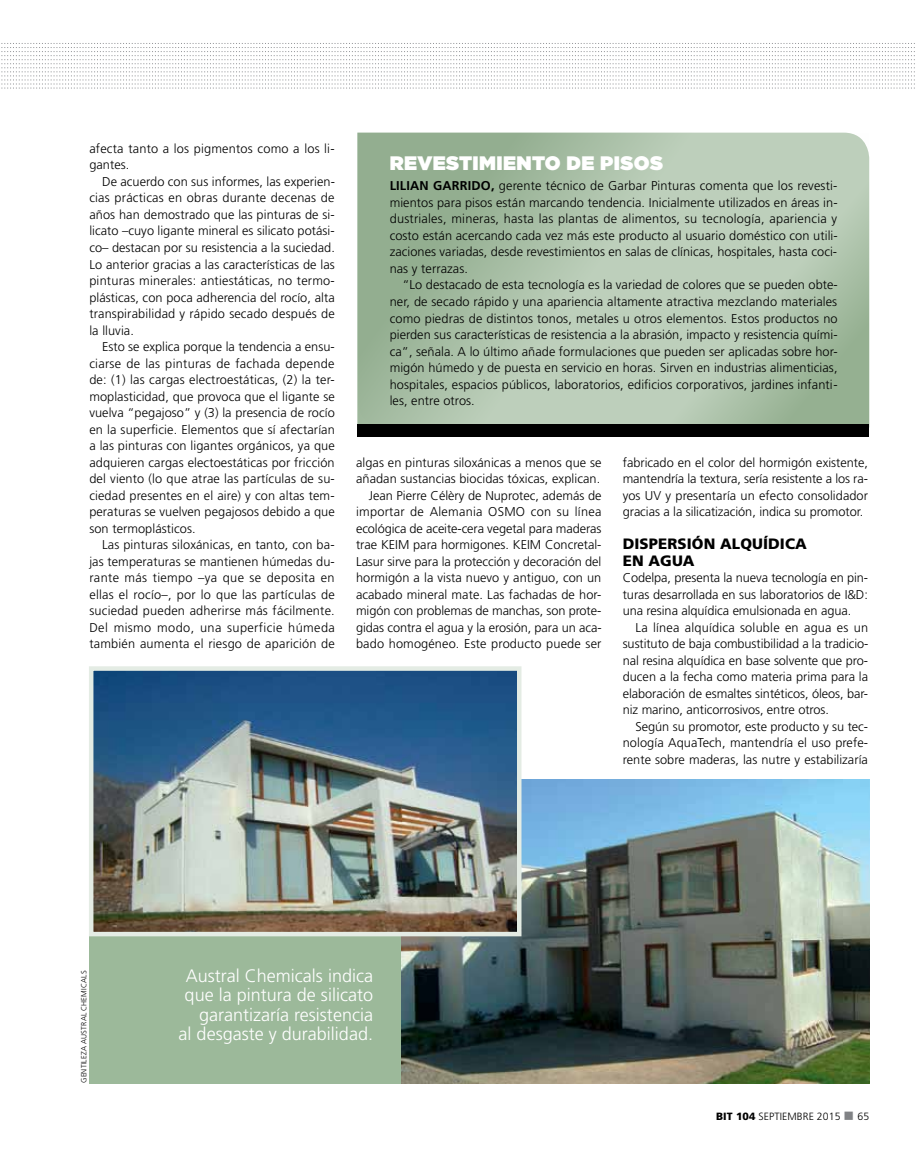
<style>
.page{position:relative;width:915px;height:1170px;background:#fff}
.page>*{position:absolute;margin:0;border:0;box-sizing:border-box;transform-origin:0 0}
.t1{font:900 19.5px "Gotham";letter-spacing:.02em;color:#fff}
.t2{font:300 18px/19.5px "Frutiger";color:#fff;text-align:right}
.t3{font:900 15px/16.5px "Frutiger";letter-spacing:.005em;color:#000}
.t4{font:300 12.75px/16.5px "Frutiger";letter-spacing:.005em;color:#000;text-align:justify}
.t5{font:300 10.5px "Frutiger";letter-spacing:.005em;color:#000}
.t6{font:300 7.5px "Frutiger";letter-spacing:.03em;color:#000}
.s1{font-weight:700}
.s2{font-weight:900}
.s3{color:#808285}
</style>
<div class="page">
<svg style="left:1px;top:43px;width:913px;height:46px"></svg>
<div style="left:90px;top:779px;width:778px;height:304px;background:#9cb99a"></div>
<img style="left:401px;top:779px;width:467px;height:304px">
<img style="left:94px;top:671px;width:422px;height:260px">
<div style="left:89px;top:666px;width:432px;height:270px;border:4px solid #e4ece4"></div>
<svg style="left:357px;top:133px;width:511px;height:291px;background:#adc3ab"></svg>
<div style="left:357px;top:424px;width:511px;height:13px;background:#000"></div>
<p class="t4" style="left:89px;top:140px;width:247px">afecta tanto a los pigmentos como a los li&shy;gantes.</p>
<p class="t4" style="left:89px;top:173px;width:247px;text-indent:13px">De acuerdo con sus informes, las experien&shy;cias prácticas en obras durante decenas de años han demostrado que las pinturas de si&shy;licato –cuyo ligante mineral es silicato potási&shy;co– destacan por su resistencia a la suciedad.<br>Lo anterior gracias a las características de las pinturas minerales: antiestáticas, no termo&shy;plásticas, con poca adherencia del rocío, alta transpirabilidad y rápido secado después de la lluvia.</p>
<p class="t4" style="left:89px;top:338px;width:247px;text-indent:13px">Esto se explica porque la tendencia a ensu&shy;ciarse de las pinturas de fachada depende de: (1) las cargas electroestáticas, (2) la ter&shy;moplasticidad, que provoca que el ligante se vuelva “pegajoso” y (3) la presencia de rocío en la superficie. Elementos que sí afectarían a las pinturas con ligantes orgánicos, ya que adquieren cargas electoestáticas por fricción del viento (lo que atrae las partículas de su&shy;ciedad presentes en el aire) y con altas tem&shy;peraturas se vuelven pegajosos debido a que son termoplásticos.</p>
<p class="t4" style="left:89px;top:536px;width:247px;text-indent:13px">Las pinturas siloxánicas, en tanto, con ba&shy;jas temperaturas se mantienen húmedas du&shy;rante más tiempo –ya que se deposita en ellas el rocío–, por lo que las partículas de suciedad pueden adherirse más fácilmente.<br>Del mismo modo, una superficie húmeda también aumenta el riesgo de aparición de</p>
<h1 class="t1" style="left:389px;top:149px;width:275px">REVESTIMIENTO DE PISOS</h1>
<p class="t4" style="left:389px;top:178px;width:449px"><span class="s1">LILIAN GARRIDO,</span> gerente técnico de Garbar Pinturas comenta que los revesti&shy;mientos para pisos están marcando tendencia. Inicialmente utilizados en áreas in&shy;dustriales, mineras, hasta las plantas de alimentos, su tecnología, apariencia y costo están acercando cada vez más este producto al usuario doméstico con utili&shy;zaciones variadas, desde revestimientos en salas de clínicas, hospitales, hasta coci&shy;nas y terrazas.</p>
<p class="t4" style="left:389px;top:277px;width:449px;text-indent:13px">“Lo destacado de esta tecnología es la variedad de colores que se pueden obte&shy;ner, de secado rápido y una apariencia altamente atractiva mezclando materiales como piedras de distintos tonos, metales u otros elementos. Estos productos no pierden sus características de resistencia a la abrasión, impacto y resistencia quími&shy;ca”, señala. A lo último añade formulaciones que pueden ser aplicadas sobre hor&shy;migón húmedo y de puesta en servicio en horas. Sirven en industrias alimenticias, hospitales, espacios públicos, laboratorios, edificios corporativos, jardines infanti&shy;les, entre otros.</p>
<p class="t4" style="left:356px;top:454px;width:247px">algas en pinturas siloxánicas a menos que se</p>
<p class="t4" style="left:356px;top:470px;width:245px">añadan sustancias biocidas tóxicas, explican.</p>
<p class="t4" style="left:368px;top:487px;width:234px">Jean Pierre Célèry de Nuprotec, además de</p>
<p class="t4" style="left:356px;top:503px;width:142px">importar de Alemania OSMO</p>
<p class="t4" style="left:356px;top:503px;width:247px;text-indent:175px">con su línea ecológica de aceite-cera vegetal para maderas trae KEIM</p>
<p class="t4" style="left:356px;top:536px;width:247px;text-indent:189px">Concretal-Lasur sirve para la protección y decoración del hormigón a la vista nuevo y antiguo, con un acabado mineral mate. Las fachadas de hor&shy;migón con problemas de manchas, son prote&shy;gidas contra el agua y la erosión, para un aca&shy;bado homogéneo. Este producto puede ser</p>
<p class="t4" style="left:413px;top:536px;width:115px">para hormigones. KEIM</p>
<p class="t4" style="left:622px;top:454px;width:247px">fabricado en el color del hormigón existente, mantendría la textura, sería resistente a los ra&shy;yos UV y presentaría un efecto consolidador gracias a la silicatización, indica su promotor.</p>
<p class="t3" style="left:622px;top:535px;width:185px">DISPERSIÓN ALQUÍDICA<br>EN AGUA</p>
<p class="t4" style="left:622px;top:569px;width:247px">Codelpa, presenta la nueva tecnología en pin&shy;turas desarrollada en sus laboratorios de I&amp;D: una resina alquídica emulsionada en agua.</p>
<p class="t4" style="left:622px;top:619px;width:247px;text-indent:13px">La línea alquídica soluble en agua es un sustituto de baja combustibilidad a la tradicio&shy;nal resina alquídica en base solvente que pro&shy;ducen a la fecha como materia prima para la elaboración de esmaltes sintéticos, óleos, bar&shy;niz marino, anticorrosivos, entre otros.</p>
<p class="t4" style="left:622px;top:718px;width:247px;text-indent:13px">Según su promotor, este producto y su tec&shy;nología AquaTech, mantendría el uso prefe&shy;rente sobre maderas, las nutre y estabilizaría</p>
<p class="t6" style="left:80px;top:1082px;width:114px;rotate:-90deg">Gentileza Austral Chemicals</p>
<h2 class="t2" style="left:178px;top:965px;width:196px">Austral C hemicals indica que la pintura de silicato garantizaría resistencia<br>al desgaste y durabilidad.</h2>
<p class="t5" style="left:716px;top:1109px;width:154px"><span class="s2">BIT 104</span> septiembre 2015 <span class="s3">■</span> 65</p>
</div>
